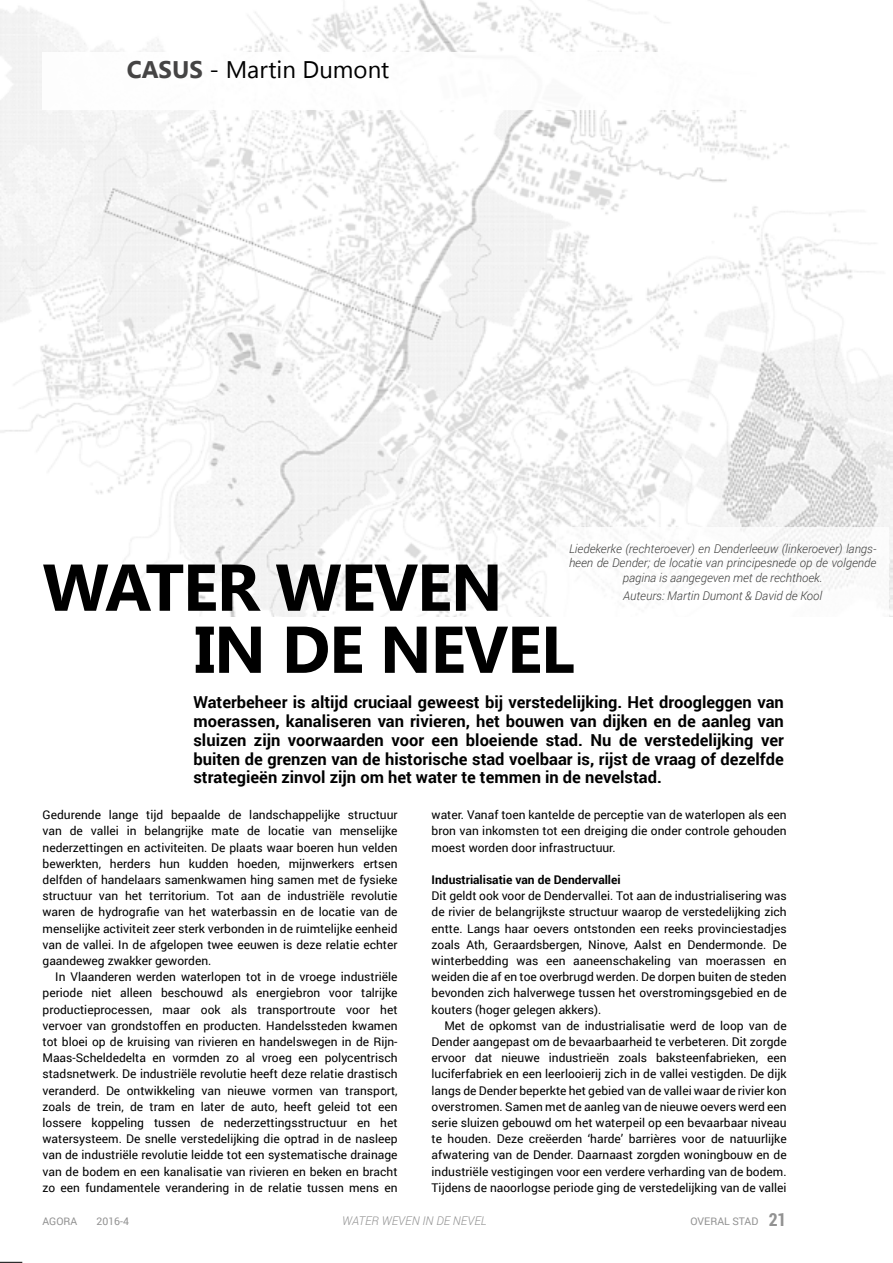
<style>
.page{position:relative;width:893px;height:1263px;background:#fff}
.page>*{position:absolute;margin:0;border:0;box-sizing:border-box;transform-origin:0 0}
.t1{font:700 66px "Khmer UI";letter-spacing:-.02em;color:#000}
.t2{font:24px "Khmer UI";color:#000}
.t3{font:700 16.5px/18.8px "Roboto";color:#000;text-align:justify}
.t4{font:12px/16.2px "Roboto";color:#000;text-align:justify}
.t5{font:italic 300 12px/14.4px "Roboto";color:#3c3c3b;text-align:center}
.t6{font:700 12px "Roboto";color:#000}
.t7{font:italic 300 12px "Roboto";color:#929292}
.t8{font:10.5px "Roboto";color:#929292}
.s1{font-weight:700;color:#454444}
.s2{font-family:"Roboto Condensed";font-weight:700;font-size:18px}
</style>
<div class="page">
<img style="left:0;top:0;width:893px;height:617px">
<div style="left:43px;top:53px;width:850px;height:57px;background:#fff"></div>
<svg style="left:0;top:0;width:22px;height:1px"></svg>
<svg style="left:0;top:1261px;width:22px;height:2px"></svg>
<div style="left:556px;top:527px;width:333px;height:98px;background:#fff"></div>
<h2 class="t2" style="left:127px;top:56px;width:264px"><span class="s1">CASUS</span> - Martin Dumont</h2>
<p class="t5" style="left:569px;top:541px;width:309px">Liedekerke (rechteroever) en Denderleeuw (linkeroever) langs&shy;heen de Dender; de locatie van principesnede op de volgende pagina is aangegeven met de rechthoek.</p>
<p class="t5" style="left:623px;top:588px;width:200px">Auteurs: Martin Dumont &amp; David de Kool</p>
<h1 class="t1" style="left:194px;top:612px;width:382px">IN DE NEVEL</h1>
<h1 class="t1" style="left:43px;top:550px;width:462px">WATER WEVEN</h1>
<p class="t3" style="left:193px;top:692px;width:592px">Waterbeheer is altijd cruciaal geweest bij verstedelijking. Het droogleggen van moerassen, kanaliseren van rivieren, het bouwen van dijken en de aanleg van sluizen zijn voorwaarden voor een bloeiende stad. Nu de verstedelijking ver buiten de grenzen van de historische stad voelbaar is, rijst de vraag of dezelfde strategieën zinvol zijn om het water te temmen in de nevelstad.</p>
<p class="t4" style="left:43px;top:806px;width:357px">Gedurende lange tijd bepaalde de landschappelijke structuur van de vallei in belangrijke mate de locatie van menselijke nederzettingen en activiteiten. De plaats waar boeren hun velden bewerkten, herders hun kudden hoeden, mijnwerkers ertsen delfden of handelaars samenkwamen hing samen met de fysieke structuur van het territorium. Tot aan de industriële revolutie waren de hydrografie van het waterbassin en de locatie van de menselijke activiteit zeer sterk verbonden in de ruimtelijke eenheid van de vallei. In de afgelopen twee eeuwen is deze relatie echter gaandeweg zwakker geworden.</p>
<p class="t4" style="left:43px;top:968px;width:357px;text-indent:13px">In Vlaanderen werden waterlopen tot in de vroege industriële periode niet alleen beschouwd als energiebron voor talrijke productieprocessen, maar ook als transportroute voor het vervoer van grondstoffen en producten. Handelssteden kwamen tot bloei op de kruising van rivieren en handelswegen in de Rijn-Maas-Scheldedelta en vormden zo al vroeg een polycentrisch stadsnetwerk. De industriële revolutie heeft deze relatie drastisch veranderd. De ontwikkeling van nieuwe vormen van transport, zoals de trein, de tram en later de auto, heeft geleid tot een lossere koppeling tussen de nederzettingsstructuur en het watersysteem. De snelle verstedelijking die optrad in de nasleep van de industriële revolutie leidde tot een systematische drainage van de bodem en een kanalisatie van rivieren en beken en bracht zo een fundamentele verandering in de relatie tussen mens en</p>
<p class="t4" style="left:432px;top:806px;width:357px">water. Vanaf toen kantelde de perceptie van de waterlopen als een bron van inkomsten tot een dreiging die onder controle gehouden moest worden door infrastructuur.</p>
<p class="t6" style="left:432px;top:871px;width:191px">Industrialisatie van de Dendervallei</p>
<p class="t4" style="left:432px;top:887px;width:357px">Dit geldt ook voor de Dendervallei. Tot aan de industrialisering was de rivier de belangrijkste structuur waarop de verstedelijking zich entte. Langs haar oevers ontstonden een reeks provinciestadjes zoals Ath, Geraardsbergen, Ninove, Aalst en Dendermonde. De winterbedding was een aaneenschakeling van moerassen en weiden die af en toe overbrugd werden. De dorpen buiten de steden bevonden zich halverwege tussen het overstromingsgebied en de kouters (hoger gelegen akkers).</p>
<p class="t4" style="left:432px;top:1017px;width:357px;text-indent:13px">Met de opkomst van de industrialisatie werd de loop van de Dender aangepast om de bevaarbaarheid te verbeteren. Dit zorgde ervoor dat nieuwe industrieën zoals baksteenfabrieken, een luciferfabriek en een leerlooierij zich in de vallei vestigden. De dijk langs de Dender beperkte het gebied van de vallei waar de rivier kon overstromen. Samen met de aanleg van de nieuwe oevers werd een serie sluizen gebouwd om het waterpeil op een bevaarbaar niveau te houden. Deze creëerden ‘harde’ barrières voor de natuurlijke afwatering van de Dender. Daarnaast zorgden woningbouw en de industriële vestigingen voor een verdere verharding van de bodem.<br>Tijdens de naoorlogse periode ging de verstedelijking van de vallei</p>
<p class="t8" style="left:43px;top:1214px;width:36px">AGORA</p>
<p class="t8" style="left:97px;top:1214px;width:34px">2016-4</p>
<p class="t7" style="left:342px;top:1212px;width:146px">WATER WEVEN IN DE NEVEL</p>
<p class="t8" style="left:691px;top:1214px;width:98px">OVERAL STAD <span class="s2">21</span></p>
</div>
